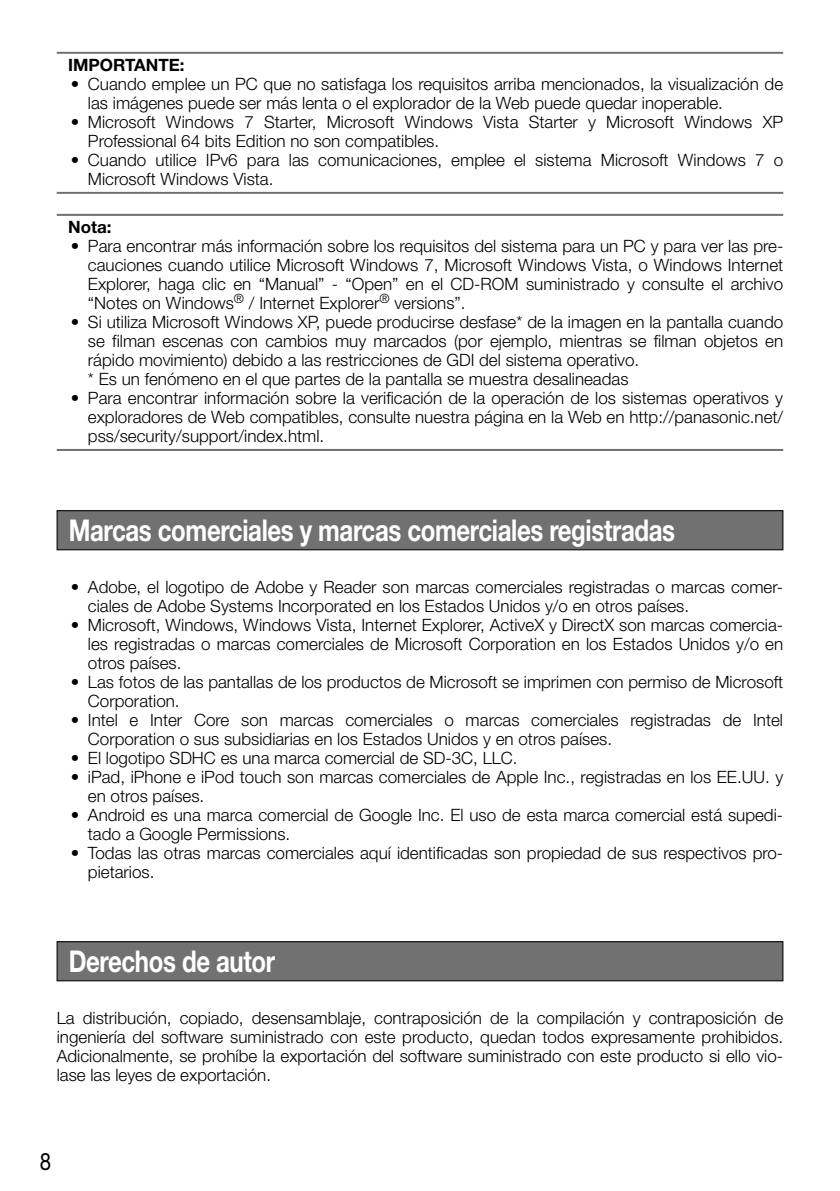
<style>
.page{position:relative;width:840px;height:1191px;background:#fff}
.page>*{position:absolute;margin:0;border:0;box-sizing:border-box;transform-origin:0 0}
.t1{font:700 30px "Helvetica Neue LT Std";letter-spacing:-.015em;color:#fff;scale:.8 1}
.t2{font:24px "Helvetica Neue LT Std";color:#000;scale:.85 1}
.t3{font:300 17px/19px "Helvetica Neue LT Std";color:#000}
.t4{font:700 17px "Helvetica Neue LT Std";color:#000}
</style>
<div class="page">
<hr style="left:57px;top:52px;width:725px;height:2px;background:#727172">
<hr style="left:57px;top:192px;width:725px;height:2px;background:#727172">
<hr style="left:57px;top:214px;width:725px;height:2px;background:#727172">
<hr style="left:57px;top:449px;width:725px;height:2px;background:#727172">
<div style="left:57px;top:511px;width:725px;height:39px;background:#727172"></div>
<div style="left:57px;top:510px;width:725px;height:40px;border:1px solid #000"></div>
<div style="left:57px;top:941px;width:725px;height:39px;background:#727172"></div>
<div style="left:57px;top:941px;width:725px;height:40px;border:1px solid #000"></div>
<p class="t4" style="left:68px;top:54px;width:118px">IMPORTANTE:</p>
<p class="t3" style="left:88px;top:74px;width:696px;text-indent:-17px">• Cuando emplee un PC que no satisfaga los requisitos arriba mencionados, la visualización de las imágenes puede ser más lenta o el explorador de la Web puede quedar inoperable.</p>
<p class="t3" style="left:88px;top:112px;width:696px;text-indent:-17px">• Microsoft Windows 7 Starter, Microsoft Windows Vista Starter y Microsoft Windows XP<br>Professional 64 bits Edition no son compatibles.</p>
<p class="t3" style="left:88px;top:150px;width:696px;text-indent:-17px">• Cuando utilice IPv6 para las comunicaciones, emplee el sistema Microsoft Windows 7 o<br>Microsoft Windows Vista.</p>
<p class="t4" style="left:68px;top:216px;width:45px">Nota:</p>
<p class="t3" style="left:88px;top:236px;width:696px;text-align:justify;text-indent:-17px">• Para encontrar más información sobre los requisitos del sistema para un PC y para ver las pre&shy;cauciones cuando utilice Microsoft Windows 7, Microsoft Windows Vista, o Windows Internet Explorer, haga clic en “Manual” - “Open” en el CD-ROM suministrado y consulte el archivo “Notes on Windows<sup>®</sup> / Internet Explorer<sup>®</sup> versions”.</p>
<p class="t3" style="left:88px;top:312px;width:696px;text-indent:-17px">• Si utiliza Microsoft Windows XP, puede producirse desfase* de la imagen en la pantalla cuando se filman escenas con cambios muy marcados (por ejemplo, mientras se filman objetos en rápido movimiento) debido a las restricciones de GDI del sistema operativo.<br>* Es un fenómeno en el que partes de la pantalla se muestra desalineadas</p>
<p class="t3" style="left:88px;top:388px;width:696px;text-align:justify;text-indent:-17px">• Para encontrar información sobre la verificación de la operación de los sistemas operativos y exploradores de Web compatibles, consulte nuestra página en la Web en http://panasonic.net/ pss/security/support/index.html.</p>
<h1 class="t1" style="left:69px;top:511px;width:759px">Marcas comerciales y marcas comerciales registradas</h1>
<p class="t3" style="left:88px;top:576px;width:696px;text-indent:-17px">• Adobe, el logotipo de Adobe y Reader son marcas comerciales registradas o marcas comer&shy;ciales de Adobe Systems Incorporated en los Estados Unidos y/o en otros países.</p>
<p class="t3" style="left:88px;top:614px;width:696px;text-align:justify;text-indent:-17px">• Microsoft, Windows, Windows Vista, Internet Explorer, ActiveX y DirectX son marcas comercia&shy;les registradas o marcas comerciales de Microsoft Corporation en los Estados Unidos y/o en otros países.</p>
<p class="t3" style="left:88px;top:672px;width:696px;text-indent:-17px">• Las fotos de las pantallas de los productos de Microsoft se imprimen con permiso de Microsoft<br>Corporation.</p>
<p class="t3" style="left:88px;top:710px;width:696px;text-indent:-17px">• Intel e Inter Core son marcas comerciales o marcas comerciales registradas de Intel<br>Corporation o sus subsidiarias en los Estados Unidos y en otros países.</p>
<p class="t3" style="left:71px;top:748px;width:448px">• El logotipo SDHC es una marca comercial de SD-3C, LLC.</p>
<p class="t3" style="left:88px;top:767px;width:696px;text-indent:-17px">• iPad, iPhone e iPod touch son marcas comerciales de Apple Inc., registradas en los EE.UU. y en otros países.</p>
<p class="t3" style="left:88px;top:805px;width:696px;text-indent:-17px">• Android es una marca comercial de Google Inc. El uso de esta marca comercial está supedi&shy;tado a Google Permissions.</p>
<p class="t3" style="left:88px;top:843px;width:696px;text-indent:-17px">• Todas las otras marcas comerciales aquí identificadas son propiedad de sus respectivos pro&shy;pietarios.</p>
<h1 class="t1" style="left:69px;top:942px;width:259px">Derechos de autor</h1>
<p class="t3" style="left:57px;top:1007px;width:727px;text-align:justify">La distribución, copiado, desensamblaje, contraposición de la compilación y contraposición de ingeniería del software suministrado con este producto, quedan todos expresamente prohibidos.<br>Adicionalmente, se prohíbe la exportación del software suministrado con este producto si ello vio&shy;lase las leyes de exportación.</p>
<h2 class="t2" style="left:40px;top:1146px;width:15px">8</h2>
</div>
